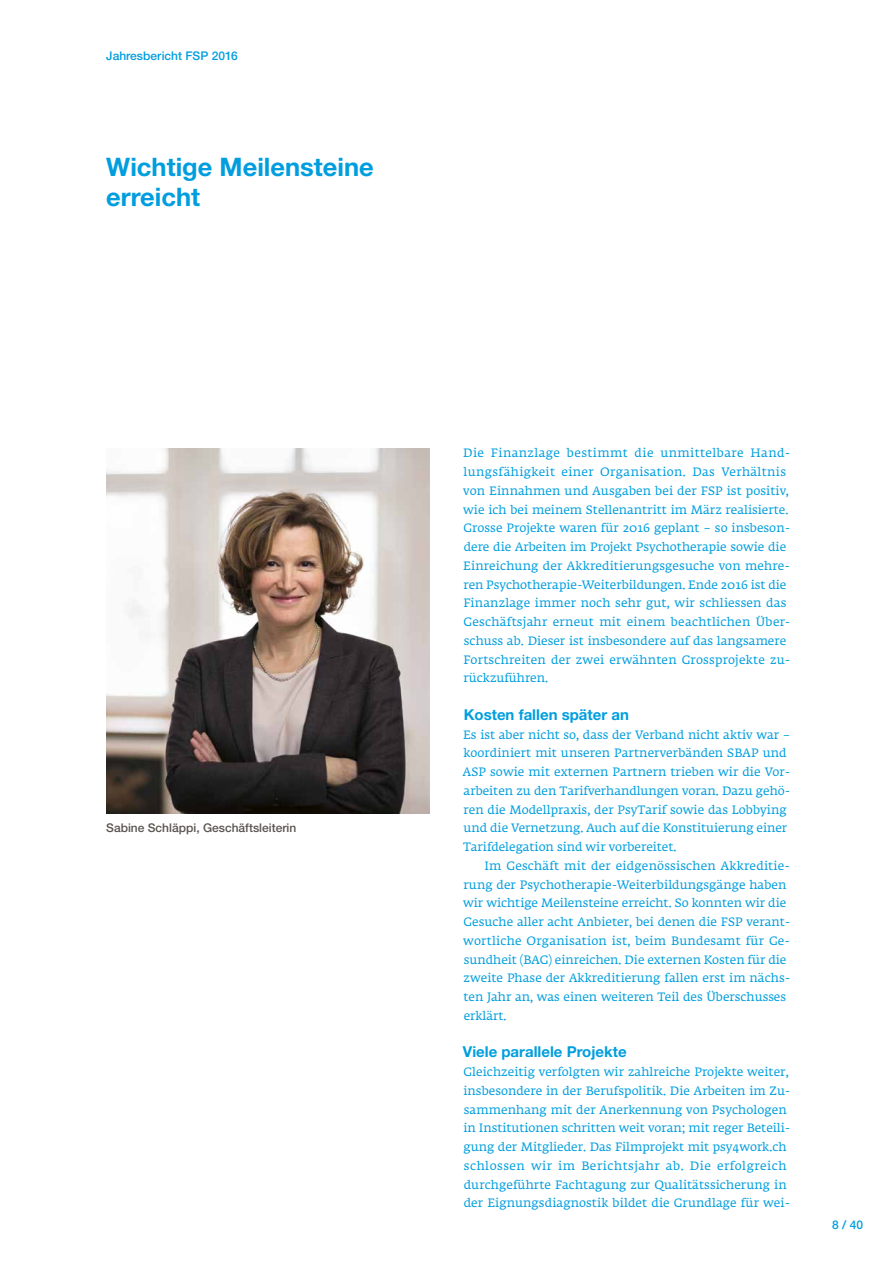
<style>
.page{position:relative;width:893px;height:1263px;background:#fff}
.page>*{position:absolute;margin:0;border:0;box-sizing:border-box;transform-origin:0 0}
.t1{font:700 25.5px/30px "Helvetica Neue LT Std";color:#009ede}
.t2{font:700 15px "Helvetica Neue LT Std";color:#009ede}
.t3{font:12px/18.8px "Fedra Serif A Std";letter-spacing:.005em;color:#009ede}
.t4{font:500 12px "Helvetica Neue LT Std";color:#59544f}
.t5{font:500 12px "Helvetica Neue LT Std";color:#009ede}
</style>
<div class="page">
<img style="left:106px;top:449px;width:323px;height:365px">
<p class="t5" style="left:106px;top:48px;width:133px">Jahresbericht FSP 2016</p>
<h1 class="t1" style="left:106px;top:151px;width:269px">Wichtige Meilensteine erreicht</h1>
<p class="t4" style="left:106px;top:821px;width:192px">Sabine Schläppi, Geschäftsleiterin</p>
<p class="t3" style="left:463px;top:445px;width:328px">Die Finanzlage bestimmt die unmittelbare Hand&shy;lungsfähigkeit einer Organisation. Das Verhältnis von Einnahmen und Ausgaben bei der FSP ist positiv, wie ich bei meinem Stellenantritt im März realisierte.<br>Grosse Projekte waren für 2016 geplant – so insbeson&shy;dere die Arbeiten im Projekt Psychotherapie sowie die Einreichung der Akkreditierungsgesuche von mehre&shy;ren Psychotherapie-Weiterbildungen. Ende 2016 ist die Finanzlage immer noch sehr gut, wir schliessen das Geschäftsjahr erneut mit einem beachtlichen Über&shy;schuss ab. Dieser ist insbesondere auf das langsamere Fortschreiten der zwei erwähnten Grossprojekte zu&shy;rückzuführen.</p>
<p class="t2" style="left:464px;top:705px;width:167px">Kosten fallen später an</p>
<p class="t3" style="left:463px;top:726px;width:329px">Es ist aber nicht so, dass der Verband nicht aktiv war – koordiniert mit unseren Partnerverbänden SBAP und ASP sowie mit externen Partnern trieben wir die Vor&shy;arbeiten zu den Tarifverhandlungen voran. Dazu gehö&shy;ren die Modellpraxis, der PsyTarif sowie das Lobbying und die Vernetzung. Auch auf die Konstituierung einer Tarifdelegation sind wir vorbereitet.</p>
<p class="t3" style="left:463px;top:857px;width:329px;text-indent:21px">Im Geschäft mit der eidgenössischen Akkreditie&shy;rung der Psychotherapie-Weiterbildungsgänge haben wir wichtige Meilensteine erreicht. So konnten wir die Gesuche aller acht Anbieter, bei denen die FSP verant&shy;wortliche Organisation ist, beim Bundesamt für Ge&shy;sundheit (BAG) einreichen. Die externen Kosten für die zweite Phase der Akkreditierung fallen erst im nächs&shy;ten Jahr an, was einen weiteren Teil des Überschusses erklärt.</p>
<p class="t2" style="left:463px;top:1043px;width:165px">Viele parallele Projekte</p>
<p class="t3" style="left:463px;top:1063px;width:328px">Gleichzeitig verfolgten wir zahlreiche Projekte weiter, insbesondere in der Berufspolitik. Die Arbeiten im Zu&shy;sammenhang mit der Anerkennung von Psychologen in Institutionen schritten weit voran; mit reger Beteili&shy;gung der Mitglieder. Das Filmprojekt mit psy4work.ch schlossen wir im Berichtsjahr ab. Die erfolgreich durchgeführte Fachtagung zur Qualitätssicherung in der Eignungsdiagnostik bildet die Grundlage für wei-</p>
<p class="t5" style="left:832px;top:1217px;width:32px">8 / 40</p>
</div>
